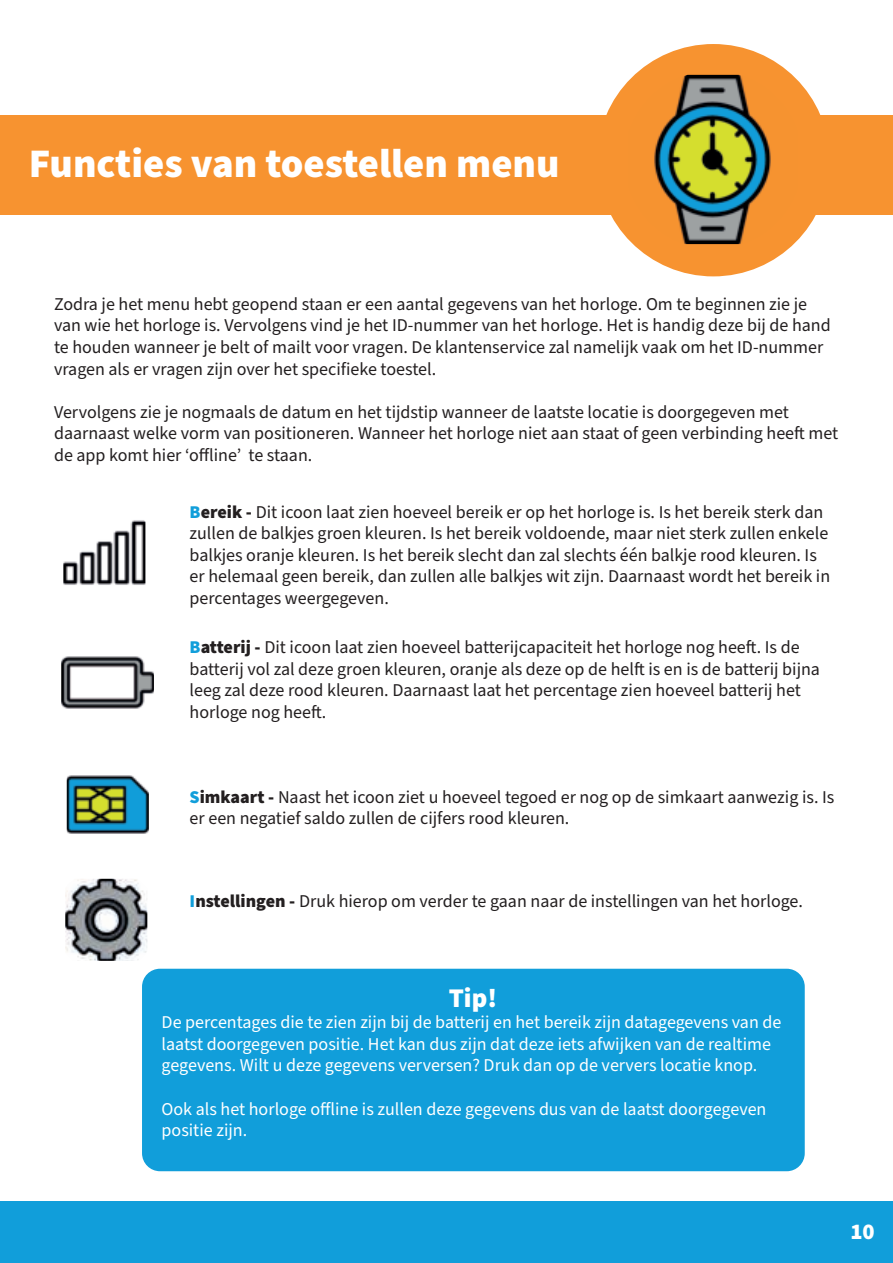
<style>
.page{position:relative;width:893px;height:1263px;background:#fff}
.page>*{position:absolute;margin:0;border:0;box-sizing:border-box;transform-origin:0 0}
.t1{font:900 40.5px "Source Sans Pro";color:#fff}
.t2{font:900 27px "Source Sans Pro";color:#fff}
.t3{font:900 22.5px "Source Sans Pro";color:#fff}
.t4{font:18px/21.6px "Source Sans Pro";color:#231f20}
.t5{font:18px/21.6px "Source Sans Pro";color:#fff}
.s1{font-weight:900;color:#119eda}
.s2{font-weight:900}
</style>
<div class="page">
<div style="left:0;top:115px;width:893px;height:100px;background:#f79330"></div>
<svg style="left:597px;top:44px;width:232px;height:232px"></svg>
<img style="left:628px;top:75px;width:59px;height:161px">
<div style="left:0;top:1201px;width:893px;height:62px;background:#119eda"></div>
<img style="left:63px;top:520px;width:82px;height:65px">
<img style="left:61px;top:656px;width:93px;height:53px">
<img style="left:67px;top:775px;width:82px;height:59px">
<div style="left:142px;top:969px;width:663px;height:202px;background:#119eda;border-radius:18px"></div>
<img style="left:65px;top:879px;width:82px;height:82px">
<h1 class="t1" style="left:29px;top:147px;width:532px">Functies van toestellen menu</h1>
<p class="t4" style="left:54px;top:294px;width:778px">Zodra je het menu hebt geopend staan er een aantal gegevens van het horloge. Om te beginnen zie je van wie het horloge is. Vervolgens vind je het ID-nummer van het horloge. Het is handig deze bij de hand te houden wanneer je belt of mailt voor vragen. De klantenservice zal namelijk vaak om het ID-nummer vragen als er vragen zijn over het specifieke toestel.</p>
<p class="t4" style="left:54px;top:402px;width:786px">Vervolgens zie je nogmaals de datum en het tijdstip wanneer de laatste locatie is doorgegeven met daarnaast welke vorm van positioneren. Wanneer het horloge niet aan staat of geen verbinding heeft met de app komt hier ‘offline’ te staan.</p>
<p class="t4" style="left:190px;top:502px;width:642px"><span class="s1">B</span><span class="s2">ereik -</span> Dit icoon laat zien hoeveel bereik er op het horloge is. Is het bereik sterk dan zullen de balkjes groen kleuren. Is het bereik voldoende, maar niet sterk zullen enkele balkjes oranje kleuren. Is het bereik slecht dan zal slechts één balkje rood kleuren. Is er helemaal geen bereik, dan zullen alle balkjes wit zijn. Daarnaast wordt het bereik in percentages weergegeven.</p>
<p class="t4" style="left:190px;top:637px;width:632px"><span class="s1">B</span><span class="s2">atterij -</span> Dit icoon laat zien hoeveel batterijcapaciteit het horloge nog heeft. Is de batterij vol zal deze groen kleuren, oranje als deze op de helft is en is de batterij bijna leeg zal deze rood kleuren. Daarnaast laat het percentage zien hoeveel batterij het horloge nog heeft.</p>
<p class="t4" style="left:190px;top:787px;width:646px"><span class="s1">S</span><span class="s2">imkaart -</span> Naast het icoon ziet u hoeveel tegoed er nog op de simkaart aanwezig is. Is er een negatief saldo zullen de cijfers rood kleuren.</p>
<p class="t4" style="left:190px;top:891px;width:615px"><span class="s1">I</span><span class="s2">nstellingen -</span> Druk hierop om verder te gaan naar de instellingen van het horloge.</p>
<h2 class="t2" style="left:449px;top:987px;width:50px">Tip!</h2>
<p class="t5" style="left:162px;top:1012px;width:621px">De percentages die te zien zijn bij de batterij en het bereik zijn datagegevens van de laatst doorgegeven positie. Het kan dus zijn dat deze iets afwijken van de realtime gegevens. Wilt u deze gegevens verversen? Druk dan op de ververs locatie knop.</p>
<p class="t5" style="left:162px;top:1099px;width:606px">Ook als het horloge offline is zullen deze gegevens dus van de laatst doorgegeven positie zijn.</p>
<p class="t3" style="left:850px;top:1223px;width:26px">10</p>
</div>
